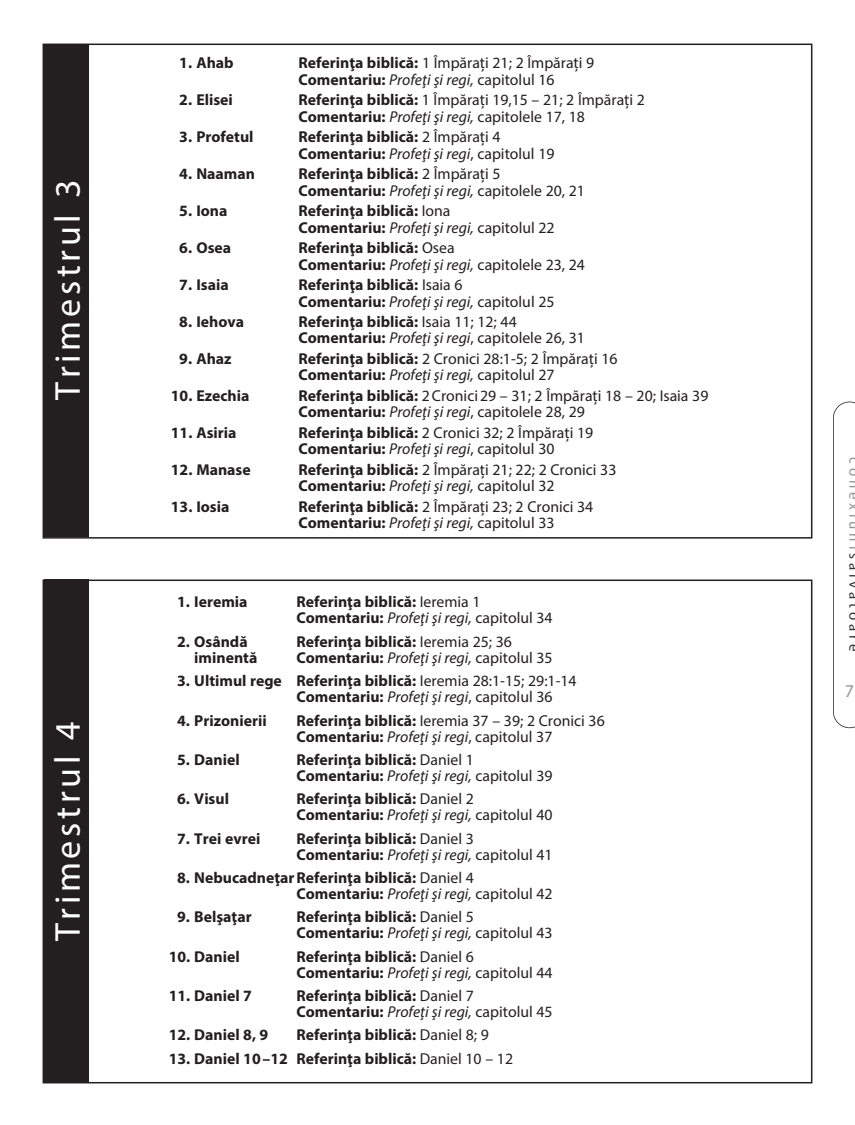
<style>
.page{position:relative;width:855px;height:1125px;background:#fff}
.page>*{position:absolute;margin:0;border:0;box-sizing:border-box;transform-origin:0 0}
.t1{font:36px "Myriad Pro";letter-spacing:.105em;color:#fff}
.t2{font:18px "Myriad Pro";color:#939598}
.t3{font:700 15.75px/16px "Myriad Pro";color:#231f20}
.t4{font:15.75px/16.4px "Myriad Pro";color:#231f20}
.t5{font:italic 15.75px "Myriad Pro";color:#231f20}
.t6{font:15px "Myriad Pro";letter-spacing:.255em;color:#343334}
.s1{font-weight:700}
.s2{font-style:italic}
.s3{font-weight:400}
.s4{font-weight:400;font-style:italic}
.s5{font-weight:700;font-style:normal}
.s6{font-style:normal}
.s7{color:#939598}
</style>
<div class="page">
<svg style="left:833px;top:401px;width:22px;height:327px"></svg>
<div style="left:44px;top:44px;width:45px;height:493px;background:#231f20"></div>
<div style="left:44px;top:579px;width:45px;height:503px;background:#231f20"></div>
<h1 class="t1" style="left:54px;top:400px;width:221px;rotate:-90deg">Trimestrul 3</h1>
<h1 class="t1" style="left:54px;top:941px;width:221px;rotate:-90deg">Trimestrul 4</h1>
<p class="t3" style="left:179px;top:56px;width:56px">1. Ahab</p>
<p class="t4" style="left:298px;top:56px;width:297px"><span class="s1">Referinţa biblică:</span> 1 Împărați 21; 2 Împărați 9<br><span class="s1">Comentariu:</span> <span class="s2">Profeţi şi regi,</span> capitolul 16</p>
<p class="t3" style="left:179px;top:93px;width:55px">2. Elisei</p>
<p class="t4" style="left:298px;top:93px;width:348px"><span class="s1">Referinţa biblică:</span> 1 Împărați 19,15 – 21; 2 Împărați 2<br><span class="s1">Comentariu:</span> <span class="s2">Profeţi şi regi,</span> capitolele 17, 18</p>
<p class="t3" style="left:179px;top:130px;width:76px">3. Profetul</p>
<p class="t3" style="left:298px;top:130px;width:257px">Referinţa biblică: <span class="s3">2 Împărați 4<br></span>Comentariu: <span class="s4">Profeţi şi regi</span><span class="s3">, capitolul 19</span></p>
<p class="t3" style="left:179px;top:167px;width:77px">4. Naaman</p>
<p class="t3" style="left:298px;top:167px;width:288px">Referinţa biblică: <span class="s3">2 Împărați 5<br></span>Comentariu: <span class="s4">Profeţi şi regi,</span> <span class="s3">capitolele 20, 21</span></p>
<p class="t3" style="left:179px;top:204px;width:50px">5. Iona</p>
<p class="t3" style="left:298px;top:204px;width:258px">Referinţa biblică: <span class="s3">Iona<br></span>Comentariu: <span class="s4">Profeţi şi regi,</span> <span class="s3">capitolul 22</span></p>
<p class="t3" style="left:179px;top:241px;width:53px">6. Osea</p>
<p class="t3" style="left:298px;top:241px;width:288px">Referinţa biblică: <span class="s3">Osea<br></span>Comentariu: <span class="s4">Profeţi şi regi,</span> <span class="s3">capitolele 23, 24</span></p>
<p class="t3" style="left:179px;top:278px;width:51px">7. Isaia</p>
<p class="t3" style="left:298px;top:278px;width:257px">Referinţa biblică: <span class="s3">Isaia 6<br></span>Comentariu: <span class="s4">Profeţi şi regi,</span> <span class="s3">capitolul 25</span></p>
<p class="t3" style="left:179px;top:315px;width:66px">8. Iehova</p>
<p class="t4" style="left:298px;top:315px;width:288px"><span class="s1">Referinţa biblică:</span> Isaia 11; 12; 44<br><span class="s1">Comentariu:</span> <span class="s2">Profeţi şi regi</span>, capitolele 26, 31</p>
<p class="t3" style="left:179px;top:352px;width:54px">9. Ahaz</p>
<p class="t4" style="left:298px;top:352px;width:321px"><span class="s1">Referinţa biblică:</span> 2 Cronici 28:1-5; 2 Împărați 16<br><span class="s1">Comentariu:</span> <span class="s2">Profeţi şi regi,</span> capitolul 27</p>
<p class="t3" style="left:171px;top:389px;width:80px">10. Ezechia</p>
<p class="t4" style="left:298px;top:389px;width:411px"><span class="s1">Referinţa biblică:</span> 2 Cronici 29 – 31; 2 Împărați 18 – 20; Isaia 39<br><span class="s1">Comentariu:</span> <span class="s2">Profeţi şi regi</span>, capitolele 28, 29</p>
<p class="t3" style="left:171px;top:426px;width:67px">11. Asiria</p>
<p class="t4" style="left:298px;top:426px;width:296px"><span class="s1">Referinţa biblică:</span> 2 Cronici 32; 2 Împărați 19<br><span class="s1">Comentariu:</span> <span class="s2">Profeţi şi regi</span>, capitolul 30</p>
<p class="t3" style="left:171px;top:463px;width:81px">12. Manase</p>
<p class="t4" style="left:298px;top:463px;width:319px"><span class="s1">Referinţa biblică:</span> 2 Împărați 21; 22; 2 Cronici 33<br><span class="s1">Comentariu:</span> <span class="s2">Profeţi şi regi,</span> capitolul 32</p>
<p class="t3" style="left:171px;top:500px;width:60px">13. Iosia</p>
<p class="t4" style="left:298px;top:500px;width:296px"><span class="s1">Referinţa biblică:</span> 2 Împărați 23; 2 Cronici 34<br><span class="s1">Comentariu:</span> <span class="s2">Profeţi şi regi,</span> capitolul 33</p>
<p class="t3" style="left:177px;top:595px;width:72px">1. Ieremia</p>
<p class="t3" style="left:296px;top:595px;width:258px">Referinţa biblică: <span class="s3">Ieremia 1<br></span>Comentariu: <span class="s4">Profeţi şi regi,</span> <span class="s3">capitolul 34</span></p>
<p class="t3" style="left:177px;top:634px;width:72px">2. Osândă</p>
<p class="t3" style="left:296px;top:634px;width:217px">Referinţa biblică: <span class="s3">Ieremia 25; 36</span></p>
<p class="t3" style="left:194px;top:651px;width:65px">iminentă</p>
<p class="t5" style="left:296px;top:651px;width:258px"><span class="s5">Comentariu:</span> Profeţi şi regi, <span class="s6">capitolul 35</span></p>
<p class="t3" style="left:296px;top:674px;width:282px;text-indent:-119px">3. Ultimul rege Referinţa biblică: <span class="s3">Ieremia 28:1-15; 29:1-14<br></span>Comentariu: <span class="s4">Profeţi şi regi</span><span class="s3">, capitolul 36</span></p>
<p class="t3" style="left:177px;top:713px;width:91px">4. Prizonierii</p>
<p class="t4" style="left:296px;top:713px;width:310px"><span class="s1">Referinţa biblică:</span> Ieremia 37 – 39; 2 Cronici 36<br><span class="s1">Comentariu:</span> <span class="s2">Profeţi şi regi</span>, capitolul 37</p>
<p class="t3" style="left:177px;top:753px;width:64px">5. Daniel</p>
<p class="t3" style="left:296px;top:753px;width:257px">Referinţa biblică: <span class="s3">Daniel 1<br></span>Comentariu: <span class="s4">Profeţi şi regi,</span> <span class="s3">capitolul 39</span></p>
<p class="t3" style="left:177px;top:792px;width:53px">6. Visul</p>
<p class="t3" style="left:296px;top:792px;width:257px">Referinţa biblică: <span class="s3">Daniel 2<br></span>Comentariu: <span class="s4">Profeţi şi regi,</span> <span class="s3">capitolul 40</span></p>
<p class="t3" style="left:177px;top:831px;width:85px">7. Trei evrei</p>
<p class="t3" style="left:296px;top:831px;width:258px">Referinţa biblică: <span class="s3">Daniel 3<br></span>Comentariu: <span class="s4">Profeţi şi regi,</span> <span class="s3">capitolul 41</span></p>
<p class="t3" style="left:296px;top:871px;width:258px;text-indent:-119px">8. Nebucadneţar Referinţa biblică: <span class="s3">Daniel 4<br></span>Comentariu: <span class="s4">Profeţi şi regi,</span> <span class="s3">capitolul 42</span></p>
<p class="t3" style="left:177px;top:910px;width:76px">9. Belşaţar</p>
<p class="t3" style="left:296px;top:910px;width:258px">Referinţa biblică: <span class="s3">Daniel 5<br></span>Comentariu: <span class="s4">Profeţi şi regi,</span> <span class="s3">capitolul 43</span></p>
<p class="t3" style="left:169px;top:949px;width:72px">10. Daniel</p>
<p class="t3" style="left:296px;top:949px;width:258px">Referinţa biblică: <span class="s3">Daniel 6<br></span>Comentariu: <span class="s4">Profeţi şi regi,</span> <span class="s3">capitolul 44</span></p>
<p class="t3" style="left:169px;top:989px;width:85px">11. Daniel 7</p>
<p class="t3" style="left:296px;top:989px;width:258px">Referinţa biblică: <span class="s3">Daniel 7<br></span>Comentariu: <span class="s4">Profeţi şi regi,</span> <span class="s3">capitolul 45</span></p>
<p class="t3" style="left:169px;top:1028px;width:101px">12. Daniel 8, 9</p>
<p class="t3" style="left:296px;top:1028px;width:194px">Referinţa biblică: <span class="s3">Daniel 8; 9</span></p>
<p class="t3" style="left:169px;top:1051px;width:346px">13. Daniel 10 – 12 Referinţa biblică: <span class="s3">Daniel 10 – 12</span></p>
<p class="t6" style="left:860px;top:457px;width:196px;rotate:90deg"><span class="s7">conexiuni</span>salvatoare</p>
<p class="t2" style="left:844px;top:684px;width:11px">7</p>
</div>
